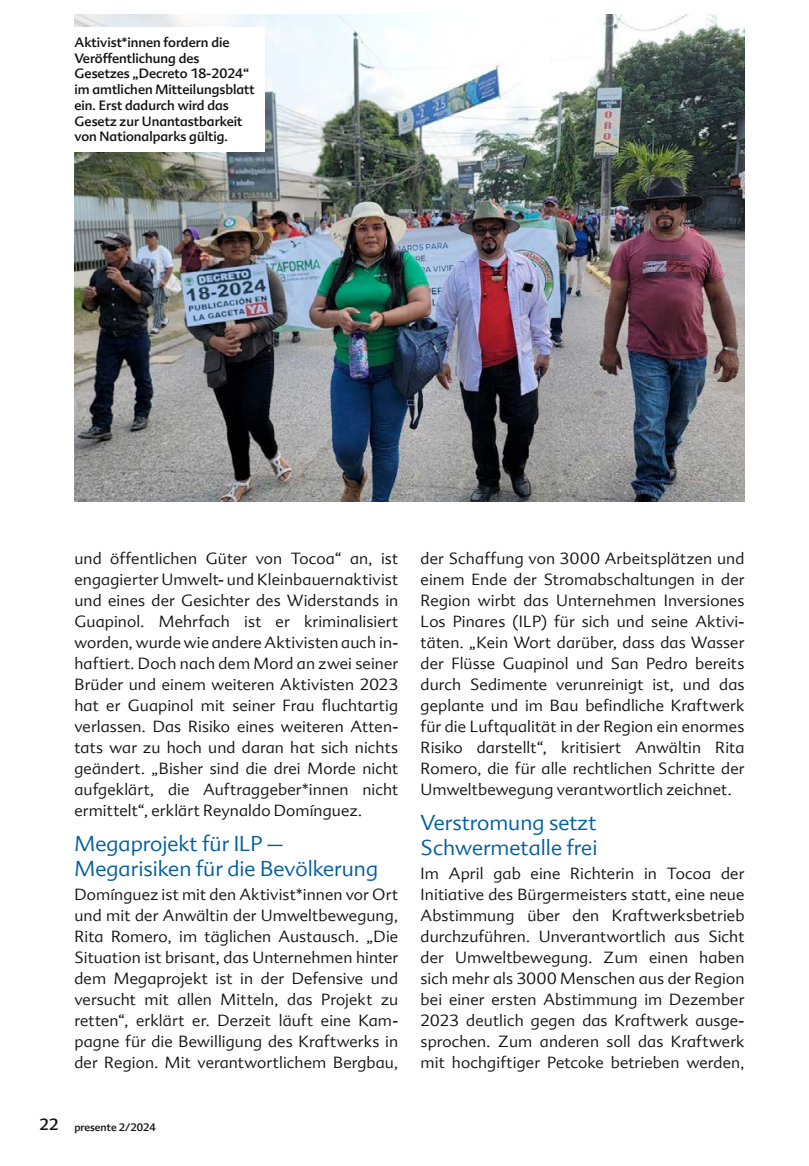
<style>
.page{position:relative;width:809px;height:1166px;background:#fff}
.page>*{position:absolute;margin:0;border:0;box-sizing:border-box;transform-origin:0 0}
.t1{font:300 21px/24.5px "Advert Offc";color:#005e9f}
.t2{font:300 15.75px/21px "Advert Offc";letter-spacing:.01em;color:#121212;text-align:justify}
.t3{font:13.12px/15.8px "Advert Offc";color:#121212}
.t4{font:10.5px "Advert Offc";color:#121212}
.s1{font-size:15.75px}
</style>
<div class="page">
<img style="left:74px;top:15px;width:670px;height:487px">
<div style="left:65px;top:27px;width:200px;height:124px;background:#fff"></div>
<p class="t3" style="left:74px;top:34px;width:182px">Aktivist*innen fordern die<br>Veröffentlichung des<br>Gesetzes „Decreto 18-2024“ im amtlichen Mitteilungsblatt ein. Erst dadurch wird das<br>Gesetz zur Unantastbarkeit von Nationalparks gültig.</p>
<p class="t2" style="left:74px;top:548px;width:325px">und öffentlichen Güter von Tocoa“ an, ist engagierter Umwelt- und Kleinbauernaktivist und eines der Gesichter des Widerstands in Guapinol. Mehrfach ist er kriminalisiert worden, wurde wie andere Aktivisten auch in&shy;haftiert. Doch nach dem Mord an zwei seiner Brüder und einem weiteren Aktivisten 2023 hat er Guapinol mit seiner Frau fluchtartig verlassen. Das Risiko eines weiteren Atten&shy;tats war zu hoch und daran hat sich nichts geändert. „Bisher sind die drei Morde nicht aufgeklärt, die Auftraggeber*innen nicht ermittelt“, erklärt Reynaldo Domínguez.</p>
<h1 class="t1" style="left:74px;top:831px;width:305px">Megaprojekt für ILP –<br>Megarisiken für die Bevölkerung</h1>
<p class="t2" style="left:74px;top:884px;width:325px">Domínguez ist mit den Aktivist*innen vor Ort und mit der Anwältin der Umweltbewegung, Rita Romero, im täglichen Austausch. „Die Situation ist brisant, das Unternehmen hinter dem Megaprojekt ist in der Defensive und versucht mit allen Mitteln, das Projekt zu retten“, erklärt er. Derzeit läuft eine Kam&shy;pagne für die Bewilligung des Kraftwerks in der Region. Mit verantwortlichem Bergbau,</p>
<p class="t4" style="left:40px;top:1120px;width:118px"><span class="s1">22</span> presente 2/2024</p>
<p class="t2" style="left:420px;top:548px;width:325px">der Schaffung von 3000 Arbeitsplätzen und einem Ende der Stromabschaltungen in der Region wirbt das Unternehmen Inversiones Los Pinares (ILP) für sich und seine Aktivi&shy;täten. „Kein Wort darüber, dass das Wasser der Flüsse Guapinol und San Pedro bereits durch Sedimente verunreinigt ist, und das geplante und im Bau befindliche Kraftwerk für die Luftqualität in der Region ein enormes Risiko darstellt“, kritisiert Anwältin Rita Romero, die für alle rechtlichen Schritte der Umweltbewegung verantwortlich zeichnet.</p>
<h1 class="t1" style="left:420px;top:810px;width:178px">Verstromung setzt<br>Schwermetalle frei</h1>
<p class="t2" style="left:420px;top:863px;width:325px">Im April gab eine Richterin in Tocoa der Initiative des Bürgermeisters statt, eine neue Abstimmung über den Kraftwerksbetrieb durchzuführen. Unverantwortlich aus Sicht der Umweltbewegung. Zum einen haben sich mehr als 3000 Menschen aus der Region bei einer ersten Abstimmung im Dezember 2023 deutlich gegen das Kraftwerk ausge&shy;sprochen. Zum anderen soll das Kraftwerk mit hochgiftiger Petcoke betrieben werden,</p>
</div>
